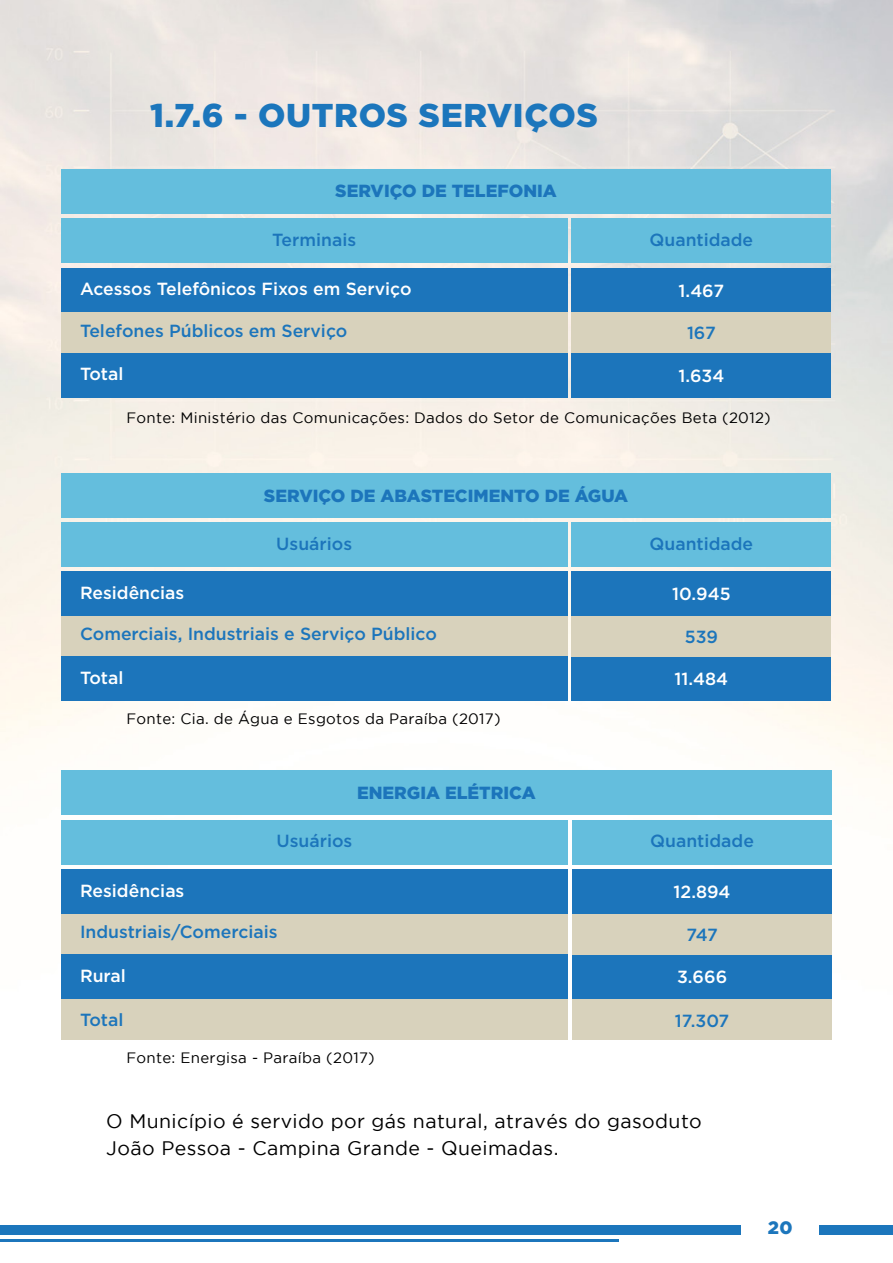
<style>
.page{position:relative;width:893px;height:1263px;background:#fff}
.page>*{position:absolute;margin:0;border:0;box-sizing:border-box;transform-origin:0 0}
.t1{font:900 33px "Gotham";letter-spacing:.02em;color:#1c76bc}
.t2{font:19.5px/26.4px "Gotham";letter-spacing:.02em;color:#000}
.t3{font:900 18px "Gotham";color:#1c76bc}
.t4{font:500 17.55px "Gotham";color:#1c75bb}
.t5{font:500 17.55px "Gotham";color:#fff}
.t6{font:900 17.55px "Gotham";color:#1c75bb}
.t7{font:15px "Gotham";letter-spacing:.02em;color:#000}
</style>
<div class="page">
<img style="left:0;top:0;width:893px;height:1040px">
<div style="left:0;top:1225px;width:741px;height:10px;background:#1c76bc"></div>
<div style="left:819px;top:1225px;width:74px;height:10px;background:#1c76bc"></div>
<hr style="left:0;top:1239px;width:619px;height:3px;background:#1c76bc">
<div style="left:61px;top:169px;width:770px;height:45px;background:#64bedd"></div>
<div style="left:61px;top:268px;width:506px;height:45px;background:#1c75bb"></div>
<div style="left:61px;top:313px;width:506px;height:40px;background:#d8d2bc"></div>
<div style="left:61px;top:219px;width:506px;height:44px;background:#64bedd"></div>
<div style="left:572px;top:219px;width:259px;height:44px;background:#64bedd"></div>
<div style="left:572px;top:268px;width:259px;height:45px;background:#1c75bb"></div>
<div style="left:61px;top:353px;width:506px;height:45px;background:#1c75bb"></div>
<div style="left:572px;top:353px;width:259px;height:45px;background:#1c75bb"></div>
<div style="left:572px;top:313px;width:259px;height:40px;background:#d8d2bc"></div>
<div style="left:61px;top:473px;width:770px;height:44px;background:#64bedd"></div>
<div style="left:61px;top:572px;width:506px;height:44px;background:#1c75bb"></div>
<div style="left:61px;top:616px;width:506px;height:41px;background:#d8d2bc"></div>
<div style="left:61px;top:522px;width:506px;height:45px;background:#64bedd"></div>
<div style="left:572px;top:522px;width:259px;height:45px;background:#64bedd"></div>
<div style="left:572px;top:572px;width:259px;height:44px;background:#1c75bb"></div>
<div style="left:61px;top:657px;width:506px;height:44px;background:#1c75bb"></div>
<div style="left:572px;top:657px;width:259px;height:44px;background:#1c75bb"></div>
<div style="left:572px;top:616px;width:259px;height:41px;background:#d8d2bc"></div>
<div style="left:61px;top:770px;width:771px;height:45px;background:#64bedd"></div>
<div style="left:61px;top:869px;width:507px;height:45px;background:#1c75bb"></div>
<div style="left:61px;top:914px;width:507px;height:40px;background:#d8d2bc"></div>
<div style="left:61px;top:820px;width:507px;height:44px;background:#64bedd"></div>
<div style="left:572px;top:820px;width:260px;height:44px;background:#64bedd"></div>
<div style="left:572px;top:869px;width:260px;height:45px;background:#1c75bb"></div>
<div style="left:61px;top:954px;width:507px;height:45px;background:#1c75bb"></div>
<div style="left:572px;top:954px;width:260px;height:45px;background:#1c75bb"></div>
<div style="left:572px;top:914px;width:260px;height:40px;background:#d8d2bc"></div>
<div style="left:61px;top:999px;width:507px;height:40px;background:#d8d2bc"></div>
<div style="left:572px;top:999px;width:260px;height:40px;background:#d8d2bc"></div>
<h1 class="t1" style="left:150px;top:93px;width:449px">1.7.6 - OUTROS SERVIÇOS</h1>
<p class="t6" style="left:335px;top:178px;width:223px">SERVIÇO DE TELEFONIA</p>
<p class="t4" style="left:272px;top:228px;width:85px">Terminais</p>
<p class="t4" style="left:650px;top:228px;width:105px">Quantidade</p>
<p class="t5" style="left:679px;top:279px;width:47px">1.467</p>
<p class="t5" style="left:80px;top:278px;width:333px">Acessos Telefônicos Fixos em Serviço</p>
<p class="t4" style="left:80px;top:319px;width:269px">Telefones Públicos em Serviço</p>
<p class="t4" style="left:687px;top:321px;width:30px">167</p>
<p class="t5" style="left:80px;top:363px;width:45px">Total</p>
<p class="t5" style="left:678px;top:364px;width:47px">1.634</p>
<p class="t7" style="left:126px;top:409px;width:646px">Fonte: Ministério das Comunicações: Dados do Setor de Comunicações Beta (2012)</p>
<p class="t6" style="left:264px;top:483px;width:366px">SERVIÇO DE ABASTECIMENTO DE ÁGUA</p>
<p class="t4" style="left:276px;top:532px;width:77px">Usuários</p>
<p class="t4" style="left:650px;top:532px;width:105px">Quantidade</p>
<p class="t5" style="left:672px;top:583px;width:60px">10.945</p>
<p class="t5" style="left:80px;top:581px;width:106px">Residências</p>
<p class="t4" style="left:80px;top:622px;width:358px">Comerciais, Industriais e Serviço Público</p>
<p class="t4" style="left:685px;top:625px;width:35px">539</p>
<p class="t5" style="left:80px;top:666px;width:45px">Total</p>
<p class="t5" style="left:675px;top:668px;width:55px">11.484</p>
<p class="t7" style="left:126px;top:710px;width:376px">Fonte: Cia. de Água e Esgotos da Paraíba (2017)</p>
<p class="t6" style="left:357px;top:781px;width:180px">ENERGIA ELÉTRICA</p>
<p class="t4" style="left:277px;top:829px;width:77px">Usuários</p>
<p class="t4" style="left:650px;top:829px;width:105px">Quantidade</p>
<p class="t5" style="left:674px;top:880px;width:58px">12.894</p>
<p class="t5" style="left:80px;top:879px;width:106px">Residências</p>
<p class="t4" style="left:80px;top:920px;width:199px">Industriais/Comerciais</p>
<p class="t4" style="left:686px;top:923px;width:33px">747</p>
<p class="t5" style="left:80px;top:964px;width:47px">Rural</p>
<p class="t5" style="left:677px;top:965px;width:52px">3.666</p>
<p class="t4" style="left:80px;top:1008px;width:45px">Total</p>
<p class="t4" style="left:675px;top:1009px;width:56px">17.307</p>
<p class="t7" style="left:126px;top:1050px;width:250px">Fonte: Energisa - Paraíba (2017)</p>
<p class="t2" style="left:106px;top:1108px;width:597px">O Município é servido por gás natural, através do gasoduto<br>João Pessoa - Campina Grande - Queimadas.</p>
<p class="t3" style="left:768px;top:1215px;width:26px">20</p>
</div>
